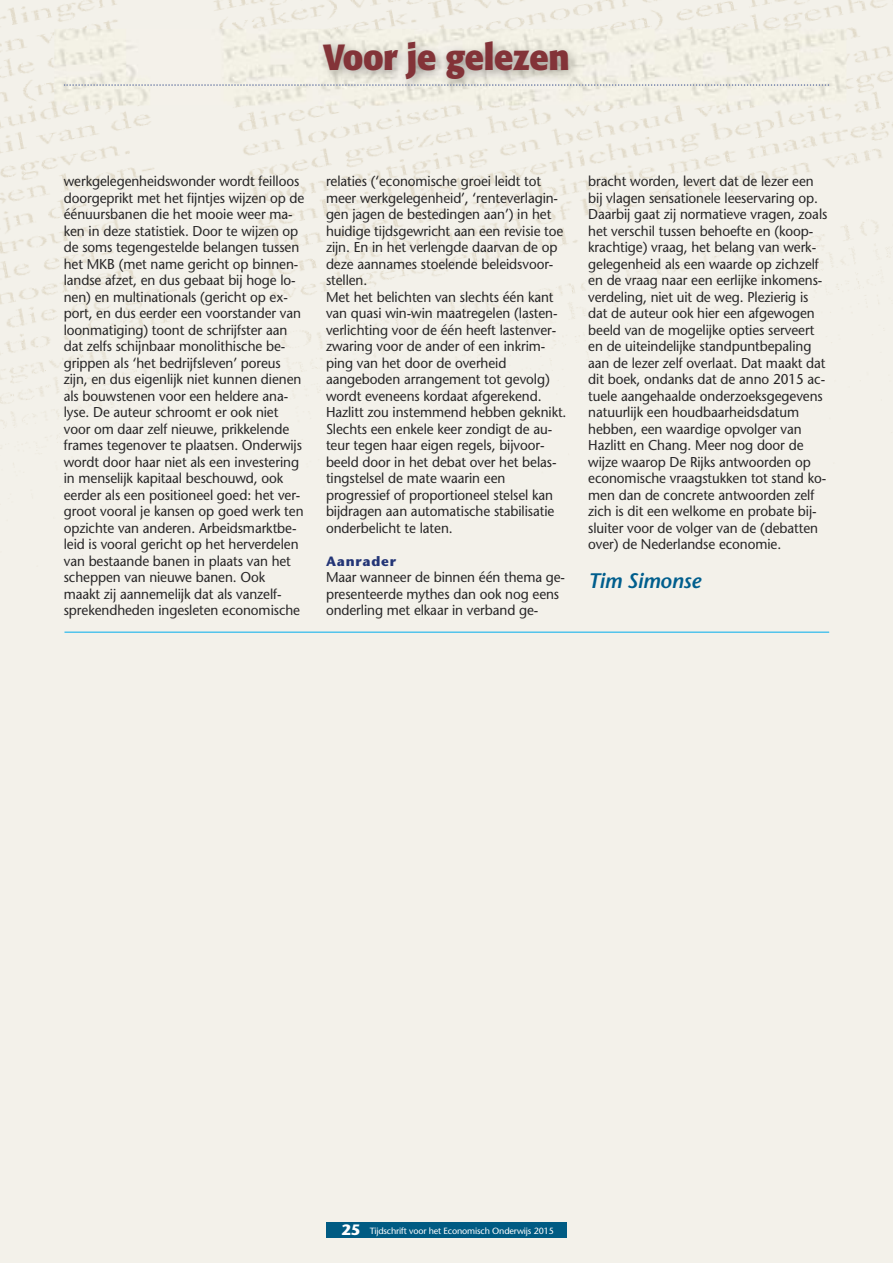
<style>
.page{position:relative;width:893px;height:1263px;background:#f3f1ea}
.page>*{position:absolute;margin:0;border:0;box-sizing:border-box;transform-origin:0 0}
.t1{font:700 36px "Formata";letter-spacing:-.01em;color:#833338;scale:.95 1}
.t2{font:italic 600 21px "Stone Sans";letter-spacing:-.01em;color:#005e8d}
.t3{font:14.25px/16.5px "Stone Sans";letter-spacing:-.005em;color:#272627;scale:.95 1}
.t4{font:700 13.5px "Stone Sans";letter-spacing:.065em;color:#233576}
.t5{font:9px "Stone Sans";letter-spacing:-.015em;color:#fff}
.s1{font-weight:700;font-size:15px}
</style>
<div class="page">
<img style="left:0;top:0;width:893px;height:633px">
<div style="left:326px;top:1222px;width:241px;height:16px;background:#005b83"></div>
<img style="left:64px;top:84px;width:765px;height:2px">
<hr style="left:64px;top:632px;width:765px;height:1px;background:#00aded">
<h1 class="t1" style="left:323px;top:42px;width:261px">Voor je gelezen</h1>
<p class="t3" style="left:64px;top:174px;width:255px">werkgelegenheidswonder wordt feilloos doorgeprikt met het fijntjes wijzen op de éénuursbanen die het mooie weer ma&shy;ken in deze statistiek. Door te wijzen op de soms tegengestelde belangen tussen het MKB (met name gericht op binnen&shy;landse afzet, en dus gebaat bij hoge lo&shy;nen) en multinationals (gericht op ex&shy;port, en dus eerder een voorstander van loonmatiging) toont de schrijfster aan dat zelfs schijnbaar monolithische be&shy;grippen als ‘het bedrijfsleven’ poreus zijn, en dus eigenlijk niet kunnen dienen als bouwstenen voor een heldere ana&shy;lyse. De auteur schroomt er ook niet voor om daar zelf nieuwe, prikkelende frames tegenover te plaatsen. Onderwijs wordt door haar niet als een investering in menselijk kapitaal beschouwd, ook eerder als een positioneel goed: het ver&shy;groot vooral je kansen op goed werk ten opzichte van anderen. Arbeidsmarktbe&shy;leid is vooral gericht op het herverdelen van bestaande banen in plaats van het scheppen van nieuwe banen. Ook maakt zij aannemelijk dat als vanzelf&shy;sprekendheden ingesleten economische</p>
<p class="t3" style="left:326px;top:174px;width:255px">relaties (‘economische groei leidt tot meer werkgelegenheid’, ‘renteverlagin&shy;gen jagen de bestedingen aan’) in het huidige tijdsgewricht aan een revisie toe zijn. En in het verlengde daarvan de op deze aannames stoelende beleidsvoor&shy;stellen.<br>Met het belichten van slechts één kant van quasi win-win maatregelen (lasten&shy;verlichting voor de één heeft lastenver&shy;zwaring voor de ander of een inkrim&shy;ping van het door de overheid aangeboden arrangement tot gevolg) wordt eveneens kordaat afgerekend.<br>Hazlitt zou instemmend hebben geknikt.<br>Slechts een enkele keer zondigt de au&shy;teur tegen haar eigen regels, bijvoor&shy;beeld door in het debat over het belas&shy;tingstelsel de mate waarin een progressief of proportioneel stelsel kan bijdragen aan automatische stabilisatie onderbelicht te laten.</p>
<p class="t4" style="left:326px;top:556px;width:72px">Aanrader</p>
<p class="t3" style="left:326px;top:570px;width:253px">Maar wanneer de binnen één thema ge&shy;presenteerde mythes dan ook nog eens onderling met elkaar in verband ge-</p>
<p class="t3" style="left:588px;top:174px;width:253px">bracht worden, levert dat de lezer een bij vlagen sensationele leeservaring op.<br>Daarbij gaat zij normatieve vragen, zoals het verschil tussen behoefte en (koop&shy;krachtige) vraag, het belang van werk&shy;gelegenheid als een waarde op zichzelf en de vraag naar een eerlijke inkomens&shy;verdeling, niet uit de weg. Plezierig is dat de auteur ook hier een afgewogen beeld van de mogelijke opties serveert en de uiteindelijke standpuntbepaling aan de lezer zelf overlaat. Dat maakt dat dit boek, ondanks dat de anno 2015 ac&shy;tuele aangehaalde onderzoeksgegevens natuurlijk een houdbaarheidsdatum hebben, een waardige opvolger van Hazlitt en Chang. Meer nog door de wijze waarop De Rijks antwoorden op economische vraagstukken tot stand ko&shy;men dan de concrete antwoorden zelf zich is dit een welkome en probate bij&shy;sluiter voor de volger van de (debatten over) de Nederlandse economie.</p>
<h2 class="t2" style="left:588px;top:573px;width:114px">Tim Simonse</h2>
<p class="t5" style="left:341px;top:1227px;width:214px"><span class="s1">25</span> Tijdschrift voor het Economisch Onderwijs 2015</p>
</div>
